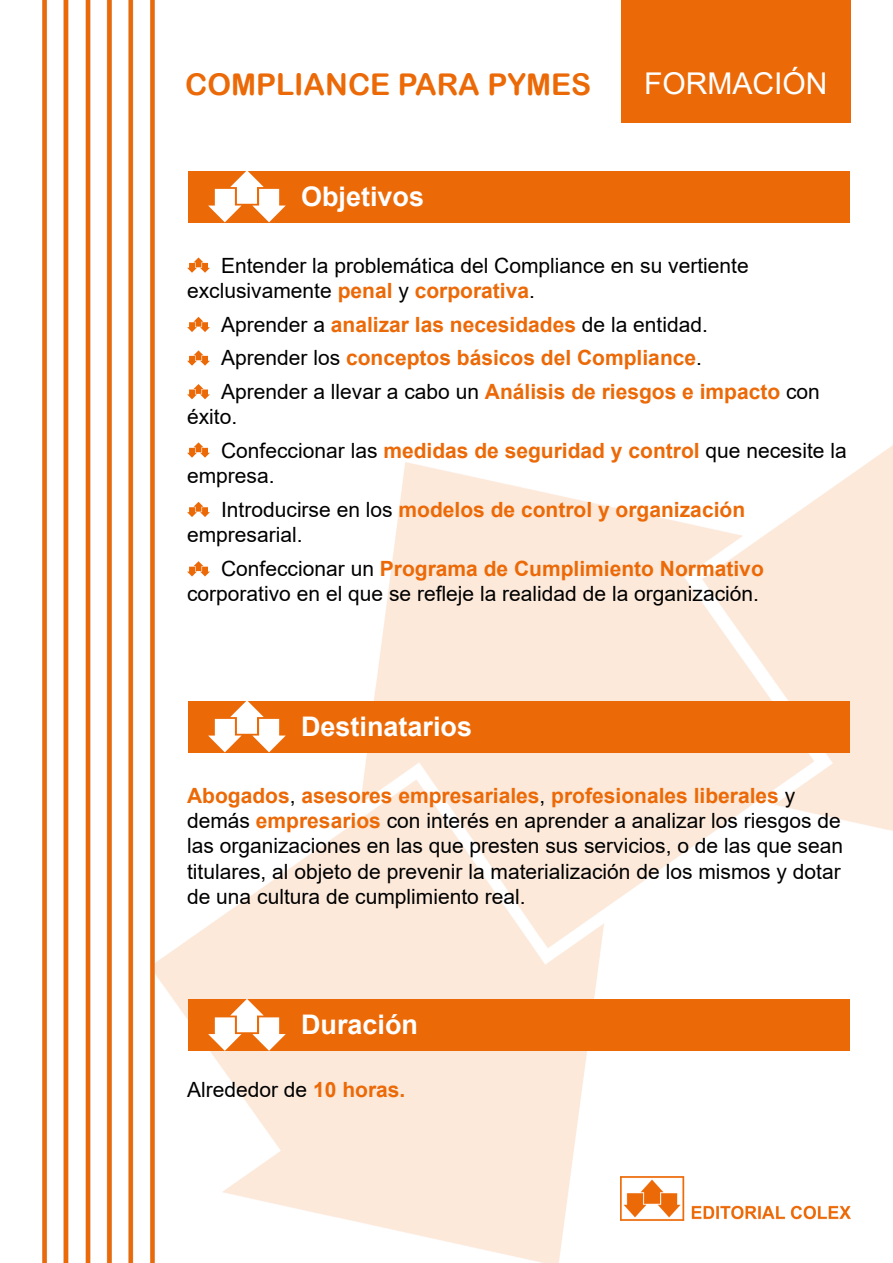
<style>
.page{position:relative;width:893px;height:1263px;background:#fff}
.page>*{position:absolute;margin:0;border:0;box-sizing:border-box;transform-origin:0 0}
.t1{font:30px "Arial Rounded MT Bold";color:#eb6907}
.t2{font:30px "Arial";color:#fff}
.t3{font:700 27px "Arial";color:#fff}
.t4{font:21px/25.2px "Arial";color:#000}
.t5{font:700 21px/33.8px "Arial";color:#ec6907}
.s1{font-weight:700;color:#ec6907}
.s2{font-weight:400;color:#000}
</style>
<div class="page">
<img style="left:155px;top:446px;width:738px;height:817px">
<img style="left:620px;top:1176px;width:230px;height:44px">
<img style="left:43px;top:0;width:112px;height:1263px">
<div style="left:621px;top:0;width:229px;height:123px;background:#ec6907"></div>
<div style="left:188px;top:171px;width:662px;height:51px;background:#ec6907"></div>
<svg style="left:208px;top:171px;width:78px;height:51px"></svg>
<svg style="left:187px;top:257px;width:23px;height:16px"></svg>
<svg style="left:187px;top:317px;width:23px;height:15px"></svg>
<svg style="left:187px;top:350px;width:23px;height:16px"></svg>
<svg style="left:187px;top:384px;width:23px;height:15px"></svg>
<svg style="left:187px;top:442px;width:23px;height:16px"></svg>
<svg style="left:187px;top:502px;width:23px;height:15px"></svg>
<svg style="left:187px;top:561px;width:23px;height:15px"></svg>
<div style="left:188px;top:701px;width:662px;height:51px;background:#ec6907"></div>
<div style="left:188px;top:999px;width:662px;height:52px;background:#ec6907"></div>
<svg style="left:208px;top:700px;width:78px;height:52px"></svg>
<svg style="left:208px;top:999px;width:78px;height:52px"></svg>
<h1 class="t1" style="left:185px;top:67px;width:407px">COMPLIANCE PARA PYMES</h1>
<h1 class="t2" style="left:644px;top:63px;width:185px">FORMACIÓN</h1>
<p class="t3" style="left:301px;top:177px;width:125px">Objetivos</p>
<p class="t4" style="left:187px;top:253px;width:563px;text-indent:34px">Entender la problemática del Compliance en su vertiente exclusivamente <span class="s1">penal</span> y <span class="s1">corporativa</span>.</p>
<p class="t5" style="left:221px;top:308px;width:600px"><span class="s2">Aprender a</span> analizar las necesidades <span class="s2">de la entidad.<br>Aprender los</span> conceptos básicos del Compliance<span class="s2">.<br>Aprender a llevar a cabo un</span> Análisis de riesgos e impacto <span class="s2">con</span></p>
<p class="t4" style="left:221px;top:400px;width:627px;line-height:33.8px;text-indent:-34px">éxito.<br>Confeccionar las <span class="s1">medidas de seguridad y control</span> que necesite la</p>
<p class="t5" style="left:221px;top:459px;width:526px;text-indent:-34px"><span class="s2">empresa.<br>Introducirse en los</span> modelos de control y organización</p>
<p class="t5" style="left:221px;top:518px;width:544px;text-indent:-34px"><span class="s2">empresarial.<br>Confeccionar un</span> Programa de Cumplimiento Normativo</p>
<p class="t4" style="left:187px;top:581px;width:573px">corporativo en el que se refleje la realidad de la organización.</p>
<p class="t3" style="left:301px;top:707px;width:173px">Destinatarios</p>
<p class="t4" style="left:187px;top:783px;width:657px"><span class="s1">Abogados</span>, <span class="s1">asesores empresariales</span>, <span class="s1">profesionales liberales</span> y demás <span class="s1">empresarios</span> con interés en aprender a analizar los riesgos de las organizaciones en las que presten sus servicios, o de las que sean titulares, al objeto de prevenir la materialización de los mismos y dotar de una cultura de cumplimiento real.</p>
<p class="t3" style="left:301px;top:1006px;width:119px">Duración</p>
<p class="t4" style="left:187px;top:1077px;width:220px">Alrededor de <span class="s1">10 horas.</span></p>
</div>
